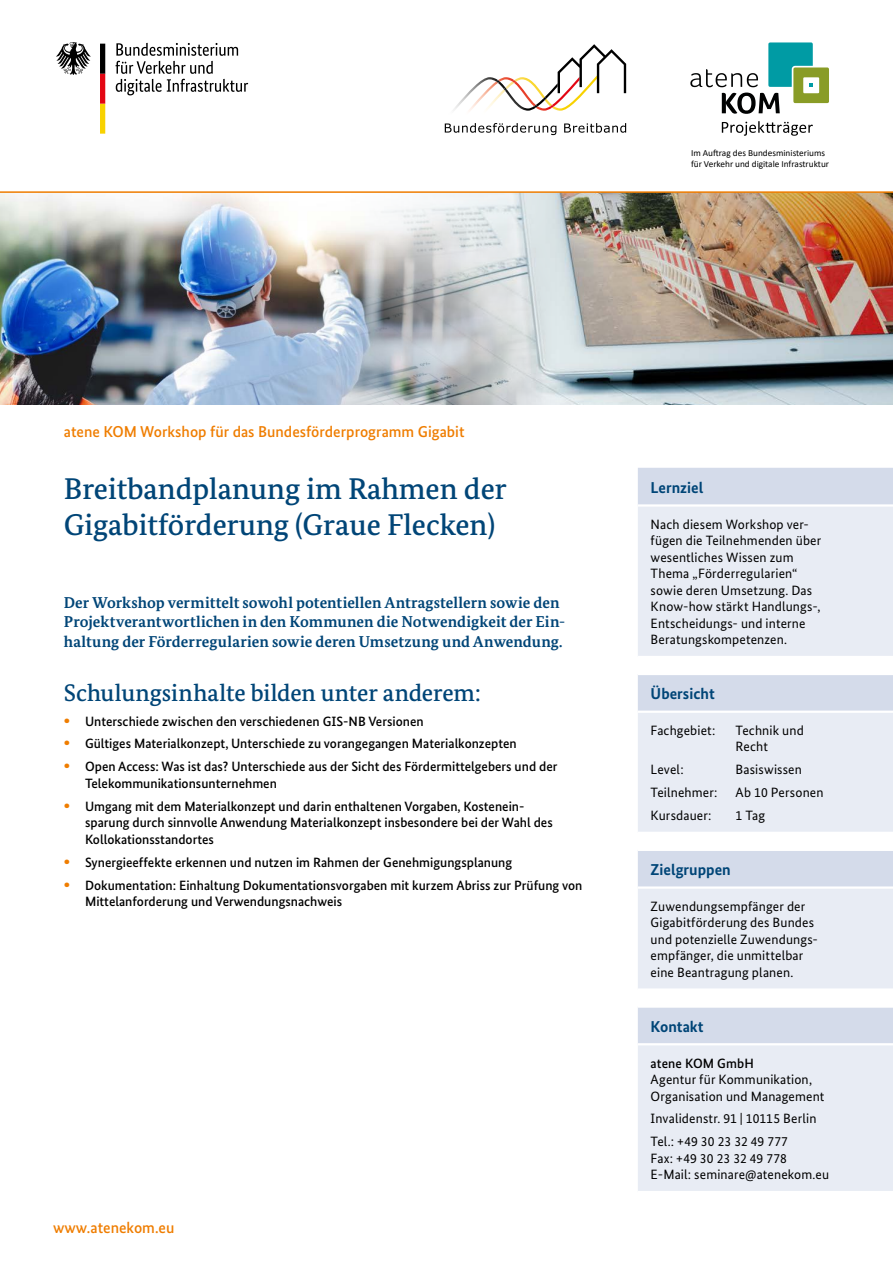
<style>
.page{position:relative;width:893px;height:1263px;background:#fff}
.page>*{position:absolute;margin:0;border:0;box-sizing:border-box;transform-origin:0 0}
.t1{font:500 30px/36px "Bundes Serif";color:#004577}
.t2{font:500 24px "Bundes Serif";letter-spacing:-.005em;color:#004577}
.t3{font:700 15.75px/19.5px "Bundes Serif";color:#004577}
.t4{font:500 15.75px "Bundes Sans";color:#ef7d00}
.t5{font:700 15.75px "Bundes Sans";color:#004577}
.t6{font:500 13.5px/16.5px "Bundes Sans";color:#000}
.t7{font:13.5px/16.5px "Bundes Sans";letter-spacing:.01em;color:#000}
.t8{font:9.3px/11.1px "Calibri";color:#000}
.s1{font-weight:700;font-size:16.2px;color:#ef7d00}
</style>
<div class="page">
<svg style="left:115px;top:43px;width:133px;height:52px"></svg>
<svg style="left:56px;top:42px;width:35px;height:33px"></svg>
<svg style="left:100px;top:44px;width:5px;height:90px"></svg>
<svg style="left:722px;top:121px;width:91px;height:15px"></svg>
<svg style="left:690px;top:42px;width:139px;height:72px"></svg>
<img style="left:557px;top:75px;width:27px;height:24px">
<img style="left:558px;top:93px;width:21px;height:18px">
<img style="left:453px;top:77px;width:105px;height:34px">
<img style="left:538px;top:88px;width:8px;height:12px">
<img style="left:496px;top:80px;width:42px;height:28px">
<svg style="left:445px;top:123px;width:111px;height:12px"></svg>
<svg style="left:564px;top:123px;width:62px;height:10px"></svg>
<svg style="left:558px;top:44px;width:68px;height:49px"></svg>
<img style="left:557px;top:193px;width:336px;height:212px">
<img style="left:0;top:193px;width:557px;height:212px">
<hr style="left:0;top:191px;width:893px;height:2px;background:#ef7d00">
<div style="left:638px;top:468px;width:255px;height:36px;background:#d4dbea"></div>
<svg style="left:638px;top:507px;width:255px;height:684px;background:#e6eaf3"></svg>
<hr style="left:638px;top:656px;width:255px;height:2px;background:#fff">
<hr style="left:638px;top:673px;width:255px;height:2px;background:#fff">
<hr style="left:638px;top:711px;width:255px;height:2px;background:#fff">
<hr style="left:638px;top:832px;width:255px;height:2px;background:#fff">
<hr style="left:638px;top:849px;width:255px;height:2px;background:#fff">
<hr style="left:638px;top:886px;width:255px;height:3px;background:#fff">
<hr style="left:638px;top:988px;width:255px;height:3px;background:#fff">
<hr style="left:638px;top:1005px;width:255px;height:3px;background:#fff">
<hr style="left:638px;top:1043px;width:255px;height:2px;background:#fff">
<p class="t8" style="left:691px;top:147px;width:140px">Im Auftrag des Bundesministeriums für Verkehr und digitale Infrastruktur</p>
<p class="t4" style="left:64px;top:422px;width:402px">atene KOM Workshop für das Bundesförderprogramm Gigabit</p>
<h1 class="t1" style="left:64px;top:470px;width:445px">Breitbandplanung im Rahmen der<br>Gigabitförderung (Graue Flecken)</h1>
<p class="t5" style="left:651px;top:478px;width:54px">Lernziel</p>
<p class="t7" style="left:651px;top:516px;width:172px">Nach diesem Workshop ver&shy;fügen die Teilnehmenden über wesentliches Wissen zum<br>Thema „Förderregularien“ sowie deren Umsetzung. Das<br>Know-how stärkt Handlungs-,<br>Entscheidungs- und interne<br>Beratungskompetenzen.</p>
<p class="t5" style="left:651px;top:684px;width:66px">Übersicht</p>
<p class="t7" style="left:651px;top:722px;width:66px">Fachgebiet:</p>
<p class="t7" style="left:736px;top:722px;width:70px">Technik und<br>Recht</p>
<p class="t7" style="left:651px;top:761px;width:35px">Level:</p>
<p class="t7" style="left:736px;top:761px;width:68px">Basiswissen</p>
<p class="t7" style="left:651px;top:784px;width:69px">Teilnehmer:</p>
<p class="t7" style="left:736px;top:784px;width:89px">Ab 10 Personen</p>
<p class="t7" style="left:651px;top:807px;width:63px">Kursdauer:</p>
<p class="t7" style="left:736px;top:807px;width:31px">1 Tag</p>
<p class="t3" style="left:64px;top:592px;width:503px">Der Workshop vermittelt sowohl potentiellen Antragstellern sowie den<br>Projektverantwortlichen in den Kommunen die Notwendigkeit der Ein&shy;haltung der Förderregularien sowie deren Umsetzung und Anwendung.</p>
<h2 class="t2" style="left:64px;top:678px;width:419px">Schulungsinhalte bilden unter anderem:</h2>
<p class="t6" style="left:64px;top:712px;width:361px"><span class="s1">•</span> Unterschiede zwischen den verschiedenen GIS-NB Versionen</p>
<p class="t6" style="left:64px;top:735px;width:454px"><span class="s1">•</span> Gültiges Materialkonzept, Unterschiede zu vorangegangen Materialkonzepten</p>
<p class="t6" style="left:85px;top:758px;width:474px;text-indent:-21px"><span class="s1">•</span> Open Access: Was ist das? Unterschiede aus der Sicht des Fördermittelgebers und der<br>Telekommunikationsunternehmen</p>
<p class="t6" style="left:85px;top:798px;width:469px;text-indent:-21px"><span class="s1">•</span> Umgang mit dem Materialkonzept und darin enthaltenen Vorgaben, Kostenein&shy;sparung durch sinnvolle Anwendung Materialkonzept insbesondere bei der Wahl des<br>Kollokationsstandortes</p>
<p class="t6" style="left:64px;top:853px;width:450px"><span class="s1">•</span> Synergieeffekte erkennen und nutzen im Rahmen der Genehmigungsplanung</p>
<p class="t6" style="left:85px;top:876px;width:499px;text-indent:-21px"><span class="s1">•</span> Dokumentation: Einhaltung Dokumentationsvorgaben mit kurzem Abriss zur Prüfung von<br>Mittelanforderung und Verwendungsnachweis</p>
<p class="t5" style="left:651px;top:860px;width:82px">Zielgruppen</p>
<p class="t7" style="left:651px;top:898px;width:169px">Zuwendungsempfänger der<br>Gigabitförderung des Bundes und potenzielle Zuwendungs&shy;empfänger, die unmittelbar eine Beantragung planen.</p>
<p class="t4" style="left:53px;top:1218px;width:123px">www.atenekom.eu</p>
<p class="t5" style="left:651px;top:1016px;width:54px">Kontakt</p>
<p class="t6" style="left:651px;top:1054px;width:105px">atene KOM GmbH</p>
<p class="t7" style="left:651px;top:1071px;width:175px">Agentur für Kommunikation,<br>Organisation und Management</p>
<p class="t7" style="left:651px;top:1107px;width:167px;line-height:23px">Invalidenstr. 91 | 10115 Berlin<br>Tel.: +49 30 23 32 49 777</p>
<p class="t7" style="left:651px;top:1150px;width:180px">Fax: +49 30 23 32 49 778<br>E-Mail: seminare@atenekom.eu</p>
</div>
